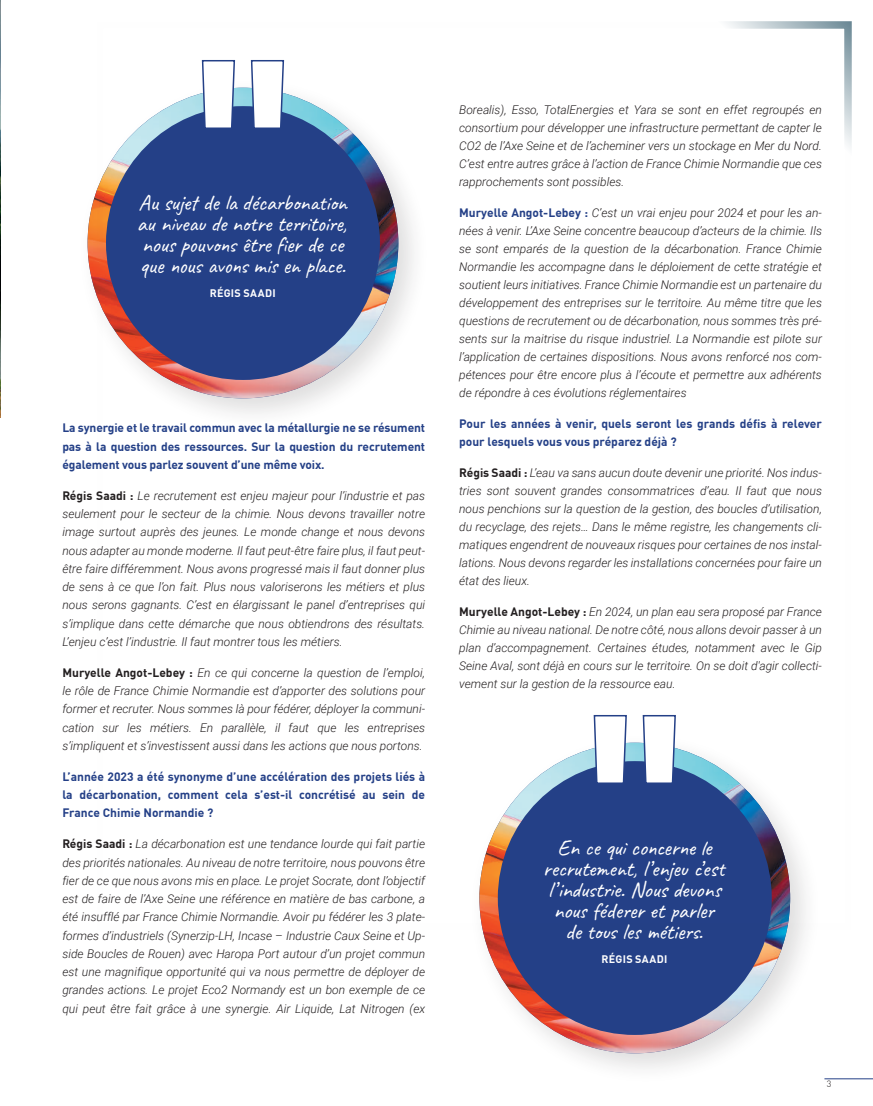
<style>
.page{position:relative;width:873px;height:1106px;background:#fff}
.page>*{position:absolute;margin:0;border:0;box-sizing:border-box;transform-origin:0 0}
.t1{font:22.5px/21px "Caveat";letter-spacing:-.015em;color:#fff}
.t2{font:italic 300 12px/18px "Roboto";color:#231f20;text-align:justify}
.t3{font:700 12px/18.3px "DIN Offc";color:#244087;text-align:justify}
.t4{font:700 10.8px "DIN Offc";letter-spacing:.025em;color:#fff}
.t5{font:300 9px "DIN Offc";color:#231f20}
.s1{font-family:"DIN Offc";font-weight:700;font-style:normal}
.s2{font-family:"DIN Offc";font-weight:700;font-style:normal;color:#244087}
</style>
<div class="page">
<hr style="left:824px;top:1078px;width:48px;height:1px;background:#244087">
<img style="left:0;top:1px;width:1px;height:417px">
<div style="left:77px;top:77px;width:352px;height:353px;background:#231f20;opacity:.15"></div>
<img style="left:88px;top:88px;width:310px;height:310px;border-radius:155px">
<div style="left:106px;top:106px;width:274px;height:274px;background:#244087;border-radius:50%"></div>
<svg style="left:201px;top:60px;width:84px;height:68px"></svg>
<div style="left:468px;top:732px;width:353px;height:352px;background:#231f20;opacity:.15"></div>
<img style="left:479px;top:742px;width:311px;height:311px;border-radius:155px">
<div style="left:497px;top:761px;width:274px;height:274px;background:#244087;border-radius:50%"></div>
<svg style="left:592px;top:715px;width:84px;height:68px"></svg>
<h1 class="t1" style="left:137px;top:192px;width:211px">Au sujet de la décarbonation au niveau de notre territoire, nous pouvons être fier de ce que nous avons mis en place.</h1>
<p class="t4" style="left:210px;top:286px;width:67px">RÉGIS SAADI</p>
<p class="t3" style="left:62px;top:418px;width:364px">La synergie et le travail commun avec la métallurgie ne se résument pas à la question des ressources. Sur la question du recrutement également vous parlez souvent d’une même voix.</p>
<p class="t2" style="left:62px;top:486px;width:364px"><span class="s1">Régis Saadi :</span> Le recrutement est enjeu majeur pour l’industrie et pas seulement pour le secteur de la chimie. Nous devons travailler notre image surtout auprès des jeunes. Le monde change et nous devons nous adapter au monde moderne. Il faut peut-être faire plus, il faut peut&shy;être faire différemment. Nous avons progressé mais il faut donner plus de sens à ce que l’on fait. Plus nous valoriserons les métiers et plus nous serons gagnants. C’est en élargissant le panel d’entreprises qui s’implique dans cette démarche que nous obtiendrons des résultats.<br>L’enjeu c’est l’industrie. Il faut montrer tous les métiers.</p>
<p class="t2" style="left:62px;top:663px;width:364px"><span class="s1">Muryelle Angot-Lebey :</span> En ce qui concerne la question de l’emploi, le rôle de France Chimie Normandie est d’apporter des solutions pour former et recruter. Nous sommes là pour fédérer, déployer la communi&shy;cation sur les métiers. En parallèle, il faut que les entreprises s’impliquent et s’investissent aussi dans les actions que nous portons.</p>
<p class="t3" style="left:62px;top:767px;width:364px">L’année 2023 a été synonyme d’une accélération des projets liés à la décarbonation, comment cela s’est-il concrétisé au sein de France Chimie Normandie ?</p>
<p class="t2" style="left:62px;top:834px;width:364px"><span class="s1">Régis Saadi :</span> La décarbonation est une tendance lourde qui fait partie des priorités nationales. Au niveau de notre territoire, nous pouvons être fier de ce que nous avons mis en place. Le projet Socrate, dont l’objectif est de faire de l’Axe Seine une référence en matière de bas carbone, a été insufflé par France Chimie Normandie. Avoir pu fédérer les 3 plate&shy;formes d’industriels (Synerzip-LH, Incase – Industrie Caux Seine et Up&shy;side Boucles de Rouen) avec Haropa Port autour d’un projet commun est une magnifique opportunité qui va nous permettre de déployer de grandes actions. Le projet Eco2 Normandy est un bon exemple de ce qui peut être fait grâce à une synergie. Air Liquide, Lat Nitrogen (ex</p>
<p class="t2" style="left:459px;top:101px;width:364px">Borealis), Esso, TotalEnergies et Yara se sont en effet regroupés en consortium pour développer une infrastructure permettant de capter le CO2 de l’Axe Seine et de l’acheminer vers un stockage en Mer du Nord.<br>C’est entre autres grâce à l’action de France Chimie Normandie que ces rapprochements sont possibles.</p>
<p class="t2" style="left:459px;top:203px;width:364px"><span class="s2">Muryelle Angot-Lebey :</span> C’est un vrai enjeu pour 2024 et pour les an&shy;nées à venir. L’Axe Seine concentre beaucoup d’acteurs de la chimie. Ils se sont emparés de la question de la décarbonation. France Chimie Normandie les accompagne dans le déploiement de cette stratégie et soutient leurs initiatives. France Chimie Normandie est un partenaire du développement des entreprises sur le territoire. Au même titre que les questions de recrutement ou de décarbonation, nous sommes très pré&shy;sents sur la maitrise du risque industriel. La Normandie est pilote sur l’application de certaines dispositions. Nous avons renforcé nos com&shy;pétences pour être encore plus à l’écoute et permettre aux adhérents de répondre à ces évolutions réglementaires</p>
<p class="t3" style="left:459px;top:414px;width:364px">Pour les années à venir, quels seront les grands défis à relever pour lesquels vous vous préparez déjà ?</p>
<p class="t2" style="left:459px;top:463px;width:364px"><span class="s1">Régis Saadi :</span> L’eau va sans aucun doute devenir une priorité. Nos indus&shy;tries sont souvent grandes consommatrices d’eau. Il faut que nous nous penchions sur la question de la gestion, des boucles d’utilisation, du recyclage, des rejets… Dans le même registre, les changements cli&shy;matiques engendrent de nouveaux risques pour certaines de nos instal&shy;lations. Nous devons regarder les installations concernées pour faire un état des lieux.</p>
<p class="t2" style="left:459px;top:602px;width:364px"><span class="s1">Muryelle Angot-Lebey :</span> En 2024, un plan eau sera proposé par France Chimie au niveau national. De notre côté, nous allons devoir passer à un plan d’accompagnement. Certaines études, notamment avec le Gip Seine Aval, sont déjà en cours sur le territoire. On se doit d'agir collecti&shy;vement sur la gestion de la ressource eau.</p>
<h1 class="t1" style="left:542px;top:837px;width:183px;text-align:center">En ce qui concerne le recrutement, l’enjeu c’est l’industrie. Nous devons nous féderer et parler de tous les métiers.</h1>
<p class="t4" style="left:601px;top:952px;width:67px">RÉGIS SAADI</p>
<p class="t5" style="left:826px;top:1078px;width:6px">3</p>
</div>
